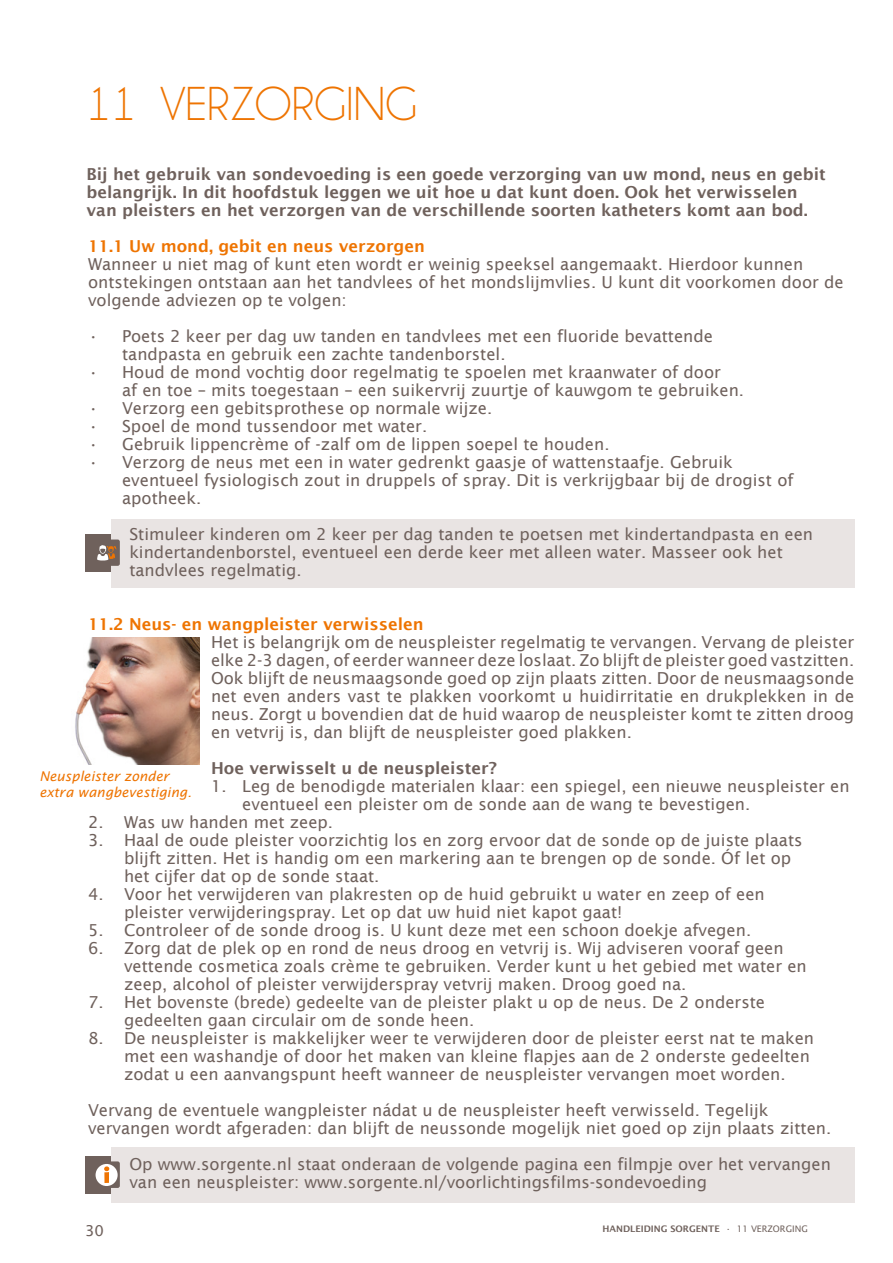
<style>
.page{position:relative;width:893px;height:1263px;background:#fff}
.page>*{position:absolute;margin:0;border:0;box-sizing:border-box;transform-origin:0 0}
.t1{font:48px "Champagne&Limousines";color:#ee7402}
.t2{font:16.5px/18px "Lucida Sans";color:#6f615c}
.t3{font:600 16.5px/18px "Lucida Sans";color:#6f615c}
.t4{font:600 16.5px "Lucida Sans";color:#ee7402}
.t5{font:15px "Lucida Sans";color:#6f615c}
.t6{font:italic 13.5px/16.2px "Lucida Sans";color:#ee7402}
.t7{font:600 9px "Lucida Sans";color:#6f615c}
.s1{font-weight:400}
</style>
<div class="page">
<div style="left:111px;top:1147px;width:743px;height:55px;background:#e9e4e3"></div>
<div style="left:85px;top:1156px;width:26px;height:37px;background:#6f615c"></div>
<div style="left:93px;top:1161px;width:27px;height:27px;background:#6f615c;border-radius:2px"></div>
<div style="left:96px;top:1164px;width:22px;height:22px;background:#fff;border-radius:50%"></div>
<svg style="left:104px;top:1166px;width:5px;height:17px"></svg>
<div style="left:111px;top:519px;width:743px;height:69px;background:#e9e4e3"></div>
<div style="left:85px;top:534px;width:26px;height:37px;background:#6f615c"></div>
<div style="left:94px;top:539px;width:26px;height:27px;background:#6f615c;border-radius:2px"></div>
<svg style="left:97px;top:545px;width:20px;height:16px"></svg>
<img style="left:75px;top:638px;width:124px;height:126px">
<h1 class="t1" style="left:87px;top:79px;width:332px">11 VERZORGING</h1>
<p class="t3" style="left:87px;top:165px;width:741px">Bij het gebruik van sondevoeding is een goede verzorging van uw mond, neus en gebit belangrijk. In dit hoofdstuk leggen we uit hoe u dat kunt doen. Ook het verwisselen van pleisters en het verzorgen van de verschillende soorten katheters komt aan bod.</p>
<p class="t4" style="left:88px;top:237px;width:338px">11.1 Uw mond, gebit en neus verzorgen</p>
<p class="t2" style="left:88px;top:255px;width:757px">Wanneer u niet mag of kunt eten wordt er weinig speeksel aangemaakt. Hierdoor kunnen ontstekingen ontstaan aan het tandvlees of het mondslijmvlies. U kunt dit voorkomen door de volgende adviezen op te volgen:</p>
<p class="t2" style="left:122px;top:327px;width:593px;text-indent:-34px">• Poets 2 keer per dag uw tanden en tandvlees met een fluoride bevattende tandpasta en gebruik een zachte tandenborstel.</p>
<p class="t2" style="left:122px;top:363px;width:624px;text-indent:-34px">• Houd de mond vochtig door regelmatig te spoelen met kraanwater of door<br>af en toe – mits toegestaan – een suikervrij zuurtje of kauwgom te gebruiken.</p>
<p class="t2" style="left:88px;top:399px;width:406px">• Verzorg een gebitsprothese op normale wijze.</p>
<p class="t2" style="left:88px;top:417px;width:341px">• Spoel de mond tussendoor met water.</p>
<p class="t2" style="left:88px;top:435px;width:523px">• Gebruik lippencrème of -zalf om de lippen soepel te houden.</p>
<p class="t2" style="left:122px;top:453px;width:673px;text-indent:-34px">• Verzorg de neus met een in water gedrenkt gaasje of wattenstaafje. Gebruik eventueel fysiologisch zout in druppels of spray. Dit is verkrijgbaar bij de drogist of apotheek.</p>
<p class="t2" style="left:129px;top:525px;width:685px">Stimuleer kinderen om 2 keer per dag tanden te poetsen met kindertandpasta en een kindertandenborstel, eventueel een derde keer met alleen water. Masseer ook het tandvlees regelmatig.</p>
<p class="t4" style="left:88px;top:615px;width:337px">11.2 Neus- en wangpleister verwisselen</p>
<p class="t2" style="left:211px;top:633px;width:645px;text-align:justify">Het is belangrijk om de neuspleister regelmatig te vervangen. Vervang de pleister elke 2-3 dagen, of eerder wanneer deze loslaat. Zo blijft de pleister goed vastzitten.<br>Ook blijft de neusmaagsonde goed op zijn plaats zitten. Door de neusmaagsonde net even anders vast te plakken voorkomt u huidirritatie en drukplekken in de neus. Zorgt u bovendien dat de huid waarop de neuspleister komt te zitten droog en vetvrij is, dan blijft de neuspleister goed plakken.</p>
<p class="t3" style="left:211px;top:759px;width:287px">Hoe verwisselt u de neuspleister?</p>
<p class="t2" style="left:242px;top:777px;width:609px;text-indent:-31px">1. Leg de benodigde materialen klaar: een spiegel, een nieuwe neuspleister en eventueel een pleister om de sonde aan de wang te bevestigen.</p>
<p class="t2" style="left:88px;top:813px;width:247px">2. Was uw handen met zeep.</p>
<p class="t2" style="left:124px;top:831px;width:680px;text-indent:-36px">3. Haal de oude pleister voorzichtig los en zorg ervoor dat de sonde op de juiste plaats blijft zitten. Het is handig om een markering aan te brengen op de sonde. Óf let op het cijfer dat op de sonde staat.</p>
<p class="t2" style="left:124px;top:885px;width:642px;text-indent:-36px">4. Voor het verwijderen van plakresten op de huid gebruikt u water en zeep of een pleister verwijderingspray. Let op dat uw huid niet kapot gaat!</p>
<p class="t2" style="left:88px;top:921px;width:665px">5. Controleer of de sonde droog is. U kunt deze met een schoon doekje afvegen.</p>
<p class="t2" style="left:124px;top:939px;width:684px;text-indent:-36px">6. Zorg dat de plek op en rond de neus droog en vetvrij is. Wij adviseren vooraf geen vettende cosmetica zoals crème te gebruiken. Verder kunt u het gebied met water en zeep, alcohol of pleister verwijderspray vetvrij maken. Droog goed na.</p>
<p class="t2" style="left:124px;top:993px;width:642px;text-indent:-36px">7. Het bovenste (brede) gedeelte van de pleister plakt u op de neus. De 2 onderste gedeelten gaan circulair om de sonde heen.</p>
<p class="t2" style="left:124px;top:1029px;width:692px;text-indent:-36px">8. De neuspleister is makkelijker weer te verwijderen door de pleister eerst nat te maken met een washandje of door het maken van kleine flapjes aan de 2 onderste gedeelten zodat u een aanvangspunt heeft wanneer de neuspleister vervangen moet worden.</p>
<p class="t2" style="left:88px;top:1101px;width:745px">Vervang de eventuele wangpleister nádat u de neuspleister heeft verwisseld. Tegelijk vervangen wordt afgeraden: dan blijft de neussonde mogelijk niet goed op zijn plaats zitten.</p>
<p class="t2" style="left:129px;top:1155px;width:703px">Op www.sorgente.nl staat onderaan de volgende pagina een filmpje over het vervangen van een neuspleister: www.sorgente.nl/voorlichtingsfilms-sondevoeding</p>
<p class="t6" style="left:39px;top:768px;width:154px">Neuspleister zonder extra wangbevestiging.</p>
<p class="t5" style="left:85px;top:1222px;width:20px">30</p>
<p class="t7" style="left:602px;top:1223px;width:207px">HANDLEIDING SORGENTE <span class="s1">• 11 VERZORGING</span></p>
</div>
